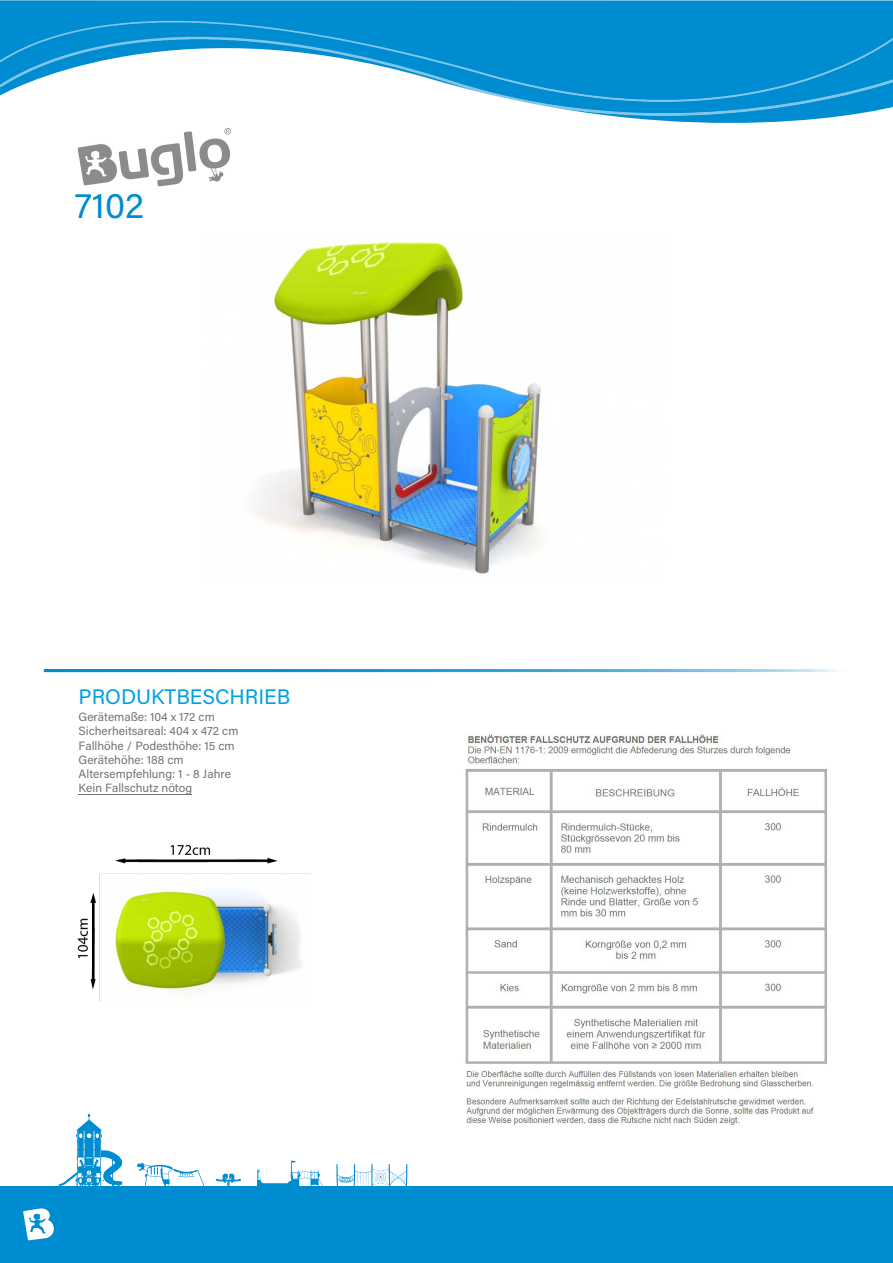
<style>
.page{position:relative;width:893px;height:1263px;background:#fff}
.page>*{position:absolute;margin:0;border:0;box-sizing:border-box;transform-origin:0 0}
.t1{font:36px "Acumin Pro";color:#008cd1}
.t2{font:21px "Acumin Pro";color:#00a1e3}
.t3{font:12px/14.2px "Acumin Pro";color:#737370}
</style>
<div class="page">
<img style="left:79px;top:157px;width:151px;height:30px">
<hr style="left:79px;top:794px;width:113px;height:1px;background:#737370">
<img style="left:465px;top:734px;width:362px;height:393px">
<img style="left:252px;top:242px;width:292px;height:332px">
<svg style="left:0;top:0;width:893px;height:157px"></svg>
<img style="left:0;top:102px;width:893px;height:14px">
<img style="left:0;top:21px;width:893px;height:81px">
<hr style="left:44px;top:669px;width:807px;height:3px;background:#008cd1">
<div style="left:0;top:1186px;width:893px;height:77px;background:#008cd1"></div>
<svg style="left:257px;top:1161px;width:66px;height:25px"></svg>
<svg style="left:216px;top:1173px;width:25px;height:13px"></svg>
<svg style="left:336px;top:1163px;width:72px;height:23px"></svg>
<svg style="left:59px;top:1113px;width:63px;height:73px"></svg>
<svg style="left:137px;top:1163px;width:68px;height:23px"></svg>
<svg style="left:23px;top:1208px;width:31px;height:32px"></svg>
<img style="left:77px;top:844px;width:234px;height:158px">
<h1 class="t1" style="left:75px;top:180px;width:71px">7102</h1>
<h2 class="t2" style="left:79px;top:682px;width:213px">PRODUKTBESCHRIEB</h2>
<p class="t3" style="left:79px;top:709px;width:161px">Gerätemaße: 104 x 172 cm<br>Sicherheitsareal: 404 x 472 cm<br>Fallhöhe / Podesthöhe: 15 cm<br>Gerätehöhe: 188 cm<br>Altersempfehlung: 1 - 8 Jahre<br>Kein Fallschutz nötog</p>
</div>
